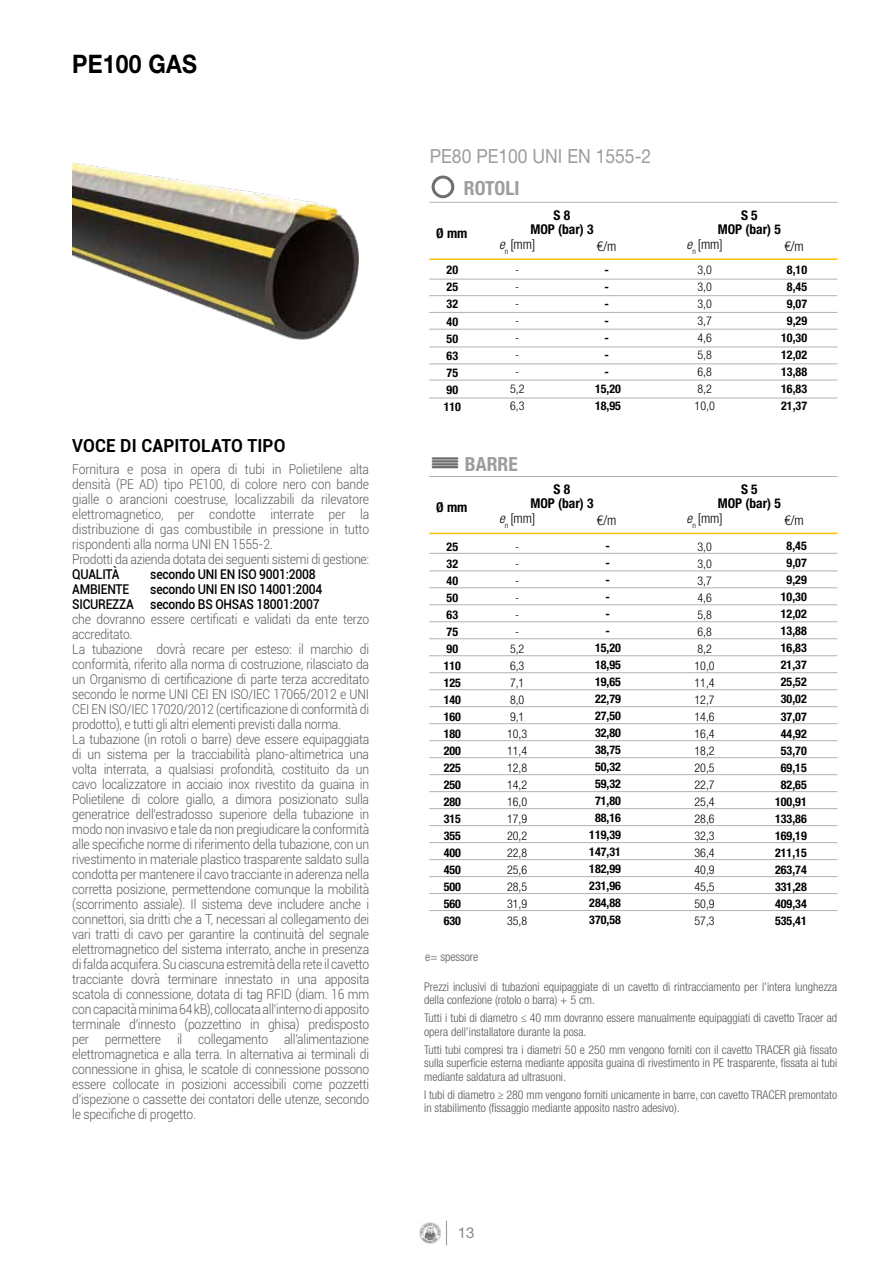
<style>
.page{position:relative;width:893px;height:1263px;background:#fff}
.page>*{position:absolute;margin:0;border:0;box-sizing:border-box;transform-origin:0 0}
.t1{font:700 25.5px "Helvetica Neue LT Std";letter-spacing:.01em;color:#000;scale:.9 1}
.t2{font:19.5px "Helvetica Neue LT Std";color:#9d9d9c;scale:.9 1}
.t3{font:700 condensed 19.5px "Helvetica Neue LT Std";color:#9d9d9c}
.t4{font:700 18px "Roboto";letter-spacing:.01em;color:#000;scale:.95 1}
.t5{font:15px "Helvetica Neue LT Std";color:#878787}
.t6{font:300 13.5px/15px "Roboto";letter-spacing:-.02em;color:#575756;scale:.9 1}
.t7{font:500 13.5px/15px "Roboto";letter-spacing:-.02em;color:#000;text-align:right;scale:.9 1}
.t8{font:700 condensed 13.5px/13.5px "Helvetica Neue LT Std";color:#000;text-align:center}
.t9{font:300 condensed 13.5px "Helvetica Neue LT Std";color:#000}
.t10{font:300 condensed 12px/13.5px "Helvetica Neue LT Std";color:#575756}
.t11{font:700 condensed 12px/17px "Helvetica Neue LT Std";color:#000;text-align:center}
.t12{font:300 condensed 12px/17px "Helvetica Neue LT Std";color:#000;text-align:center}
.s1{font-style:italic}
</style>
<div class="page">
<img style="left:420px;top:1222px;width:22px;height:22px">
<svg style="left:446px;top:1221px;width:1px;height:24px"></svg>
<hr style="left:429px;top:258px;width:408px;height:2px;background:#fdc300">
<hr style="left:429px;top:279px;width:408px;height:1px;background:#b3b2b2">
<hr style="left:429px;top:202px;width:408px;height:1px;background:#b3b2b2">
<hr style="left:429px;top:364px;width:408px;height:1px;background:#b3b2b2">
<hr style="left:429px;top:398px;width:408px;height:1px;background:#b3b2b2">
<hr style="left:429px;top:295px;width:408px;height:1px;background:#b3b2b2">
<hr style="left:429px;top:312px;width:408px;height:1px;background:#b3b2b2">
<hr style="left:429px;top:329px;width:408px;height:1px;background:#b3b2b2">
<hr style="left:429px;top:347px;width:408px;height:1px;background:#b3b2b2">
<hr style="left:429px;top:380px;width:408px;height:1px;background:#b3b2b2">
<div style="left:432px;top:176px;width:22px;height:22px;border:3px solid #706f6f;border-radius:50%"></div>
<hr style="left:429px;top:533px;width:408px;height:1px;background:#fdc300">
<hr style="left:429px;top:553px;width:408px;height:1px;background:#b3b2b2">
<hr style="left:429px;top:476px;width:408px;height:1px;background:#b3b2b2">
<hr style="left:429px;top:571px;width:408px;height:1px;background:#b3b2b2">
<hr style="left:429px;top:587px;width:408px;height:1px;background:#b3b2b2">
<hr style="left:429px;top:604px;width:408px;height:1px;background:#b3b2b2">
<hr style="left:429px;top:621px;width:408px;height:1px;background:#b3b2b2">
<hr style="left:429px;top:638px;width:408px;height:1px;background:#b3b2b2">
<hr style="left:429px;top:655px;width:408px;height:1px;background:#b3b2b2">
<hr style="left:429px;top:672px;width:408px;height:1px;background:#b3b2b2">
<hr style="left:429px;top:689px;width:408px;height:1px;background:#b3b2b2">
<hr style="left:429px;top:706px;width:408px;height:1px;background:#b3b2b2">
<hr style="left:429px;top:723px;width:408px;height:1px;background:#b3b2b2">
<hr style="left:429px;top:740px;width:408px;height:1px;background:#b3b2b2">
<hr style="left:429px;top:757px;width:408px;height:1px;background:#b3b2b2">
<hr style="left:429px;top:774px;width:408px;height:1px;background:#b3b2b2">
<hr style="left:429px;top:791px;width:408px;height:1px;background:#b3b2b2">
<hr style="left:429px;top:808px;width:408px;height:1px;background:#b3b2b2">
<hr style="left:429px;top:825px;width:408px;height:1px;background:#b3b2b2">
<hr style="left:429px;top:842px;width:408px;height:1px;background:#b3b2b2">
<hr style="left:429px;top:859px;width:408px;height:1px;background:#b3b2b2">
<hr style="left:429px;top:876px;width:408px;height:1px;background:#b3b2b2">
<hr style="left:429px;top:893px;width:408px;height:1px;background:#b3b2b2">
<hr style="left:429px;top:910px;width:408px;height:1px;background:#b3b2b2">
<hr style="left:433px;top:457px;width:24px;height:3px;background:#706f6f">
<hr style="left:433px;top:460px;width:24px;height:3px;background:#706f6f">
<hr style="left:433px;top:463px;width:24px;height:2px;background:#706f6f">
<hr style="left:433px;top:466px;width:24px;height:2px;background:#706f6f">
<img style="left:72px;top:162px;width:286px;height:178px">
<h1 class="t1" style="left:72px;top:48px;width:140px">PE100 GAS</h1>
<h3 class="t4" style="left:72px;top:433px;width:226px">VOCE DI CAPITOLATO TIPO</h3>
<p class="t6" style="left:72px;top:462px;width:331px">Fornitura e posa in opera di tubi in Polietilene alta densità (PE AD) tipo PE100, di colore nero con bande gialle o arancioni coestruse, localizzabili da rilevatore elettromagnetico, per condotte interrate per la distribuzione di gas combustibile in pressione in tutto rispondenti alla norma UNI EN 1555-2.<br>Prodotti da azienda dotata dei seguenti sistemi di gestione:</p>
<p class="t7" style="left:72px;top:567px;width:54px">QUALITÀ</p>
<p class="t7" style="left:150px;top:567px;width:185px">secondo UNI EN ISO 9001:2008</p>
<p class="t7" style="left:72px;top:582px;width:65px">AMBIENTE</p>
<p class="t7" style="left:72px;top:582px;width:279px">secondo UNI EN ISO 14001:2004<br>SICUREZZA secondo BS OHSAS 18001:2007</p>
<p class="t6" style="left:72px;top:612px;width:331px">che dovranno essere certificati e validati da ente terzo accreditato.<br>La tubazione dovrà recare per esteso: il marchio di conformità, riferito alla norma di costruzione, rilasciato da un Organismo di certificazione di parte terza accreditato secondo le norme UNI CEI EN ISO/IEC 17065/2012 e UNI CEI EN ISO/IEC 17020/2012 (certificazione di conformità di prodotto), e tutti gli altri elementi previsti dalla norma.<br>La tubazione (in rotoli o barre) deve essere equipaggiata di un sistema per la tracciabilità plano-altimetrica una volta interrata, a qualsiasi profondità, costituito da un cavo localizzatore in acciaio inox rivestito da guaina in Polietilene di colore giallo, a dimora posizionato sulla generatrice dell'estradosso superiore della tubazione in modo non invasivo e tale da non pregiudicare la conformità alle specifiche norme di riferimento della tubazione, con un rivestimento in materiale plastico trasparente saldato sulla condotta per mantenere il cavo tracciante in aderenza nella corretta posizione, permettendone comunque la mobilità (scorrimento assiale). Il sistema deve includere anche i connettori, sia dritti che a T, necessari al collegamento dei vari tratti di cavo per garantire la continuità del segnale elettromagnetico del sistema interrato, anche in presenza di falda acquifera. Su ciascuna estremità della rete il cavetto tracciante dovrà terminare innestato in una apposita scatola di connessione, dotata di tag RFID (diam. 16 mm con capacità minima 64 kB), collocata all'interno di apposito terminale d'innesto (pozzettino in ghisa) predisposto per permettere il collegamento all'alimentazione elettromagnetica e alla terra. In alternativa ai terminali di connessione in ghisa, le scatole di connessione possono essere collocate in posizioni accessibili come pozzetti d'ispezione o cassette dei contatori delle utenze, secondo le specifiche di progetto.</p>
<h2 class="t2" style="left:430px;top:144px;width:247px">PE80 PE100 UNI EN 1555-2</h2>
<h2 class="t3" style="left:464px;top:176px;width:57px">ROTOLI</h2>
<p class="t8" style="left:436px;top:226px;width:33px">Ø mm</p>
<p class="t8" style="left:530px;top:208px;width:65px">S 8<br>MOP (bar) 3</p>
<p class="t8" style="left:718px;top:208px;width:65px">S 5<br>MOP (bar) 5</p>
<p class="t9" style="left:499px;top:237px;width:38px"><span class="s1">e</span><sub>n</sub> [mm]</p>
<p class="t9" style="left:687px;top:237px;width:38px"><span class="s1">e</span><sub>n</sub> [mm]</p>
<p class="t9" style="left:597px;top:239px;width:21px">€/m</p>
<p class="t9" style="left:784px;top:239px;width:21px">€/m</p>
<p class="t11" style="left:444px;top:262px;width:19px;text-align:left">20<br>25<br>32<br>40<br>50<br>63<br>75<br>90<br>110</p>
<p class="t12" style="left:510px;top:261px;width:16px">-<br>-<br>-<br>-<br>-<br>-<br>-<br>5,2<br>6,3</p>
<p class="t12" style="left:695px;top:261px;width:22px;text-align:left">3,0<br>3,0<br>3,0<br>3,7<br>4,6<br>5,8<br>6,8<br>8,2<br>10,0</p>
<p class="t11" style="left:595px;top:261px;width:27px">-<br>-<br>-<br>-<br>-<br>-<br>-<br>15,20<br>18,95</p>
<p class="t11" style="left:781px;top:261px;width:27px">8,10<br>8,45<br>9,07<br>9,29<br>10,30<br>12,02<br>13,88<br>16,83<br>21,37</p>
<h2 class="t3" style="left:465px;top:452px;width:54px">BARRE</h2>
<p class="t8" style="left:436px;top:500px;width:33px">Ø mm</p>
<p class="t8" style="left:530px;top:482px;width:65px">S 8<br>MOP (bar) 3</p>
<p class="t8" style="left:718px;top:482px;width:65px">S 5<br>MOP (bar) 5</p>
<p class="t9" style="left:499px;top:511px;width:38px"><span class="s1">e</span><sub>n</sub> [mm]</p>
<p class="t9" style="left:687px;top:511px;width:38px"><span class="s1">e</span><sub>n</sub> [mm]</p>
<p class="t9" style="left:597px;top:513px;width:21px">€/m</p>
<p class="t9" style="left:784px;top:513px;width:21px">€/m</p>
<p class="t11" style="left:444px;top:538px;width:19px;text-align:left">25<br>32<br>40<br>50<br>63<br>75<br>90<br>110<br>125<br>140<br>160<br>180<br>200<br>225<br>250<br>280<br>315<br>355<br>400<br>450<br>500<br>560<br>630</p>
<p class="t12" style="left:507px;top:538px;width:22px">-<br>-<br>-<br>-<br>-<br>-<br>5,2<br>6,3<br>7,1<br>8,0<br>9,1<br>10,3<br>11,4<br>12,8<br>14,2<br>16,0<br>17,9<br>20,2<br>22,8<br>25,6<br>28,5<br>31,9<br>35,8</p>
<p class="t12" style="left:694px;top:538px;width:22px;text-align:left">3,0<br>3,0<br>3,7<br>4,6<br>5,8<br>6,8<br>8,2<br>10,0<br>11,4<br>12,7<br>14,6<br>16,4<br>18,2<br>20,5<br>22,7<br>25,4<br>28,6<br>32,3<br>36,4<br>40,9<br>45,5<br>50,9<br>57,3</p>
<p class="t11" style="left:775px;top:537px;width:33px;text-align:right">8,45<br>9,07<br>9,29<br>10,30<br>12,02<br>13,88<br>16,83<br>21,37<br>25,52<br>30,02<br>37,07<br>44,92<br>53,70<br>69,15<br>82,65<br>100,91<br>133,86<br>169,19<br>211,15<br>263,74<br>331,28<br>409,34<br>535,41</p>
<p class="t11" style="left:589px;top:537px;width:33px">-<br>-<br>-<br>-<br>-<br>-<br>15,20<br>18,95<br>19,65<br>22,79<br>27,50<br>32,80<br>38,75<br>50,32<br>59,32<br>71,80<br>88,16<br>119,39<br>147,31<br>182,99<br>231,96<br>284,88<br>370,58</p>
<p class="t10" style="left:425px;top:950px;width:55px">e= spessore</p>
<p class="t10" style="left:424px;top:979px;width:415px">Prezzi inclusivi di tubazioni equipaggiate di un cavetto di rintracciamento per l’intera lunghezza della confezione (rotolo o barra) + 5 cm.</p>
<p class="t10" style="left:424px;top:1011px;width:415px">Tutti i tubi di diametro ≤ 40 mm dovranno essere manualmente equipaggiati di cavetto Tracer ad opera dell’installatore durante la posa.</p>
<p class="t10" style="left:424px;top:1042px;width:415px;text-align:justify">Tutti tubi compresi tra i diametri 50 e 250 mm vengono forniti con il cavetto TRACER già fissato sulla superficie esterna mediante apposita guaina di rivestimento in PE trasparente, fissata ai tubi mediante saldatura ad ultrasuoni.</p>
<p class="t10" style="left:424px;top:1087px;width:415px">I tubi di diametro ≥ 280 mm vengono forniti unicamente in barre, con cavetto TRACER premontato in stabilimento (fissaggio mediante apposito nastro adesivo).</p>
<p class="t5" style="left:458px;top:1224px;width:18px">13</p>
</div>
